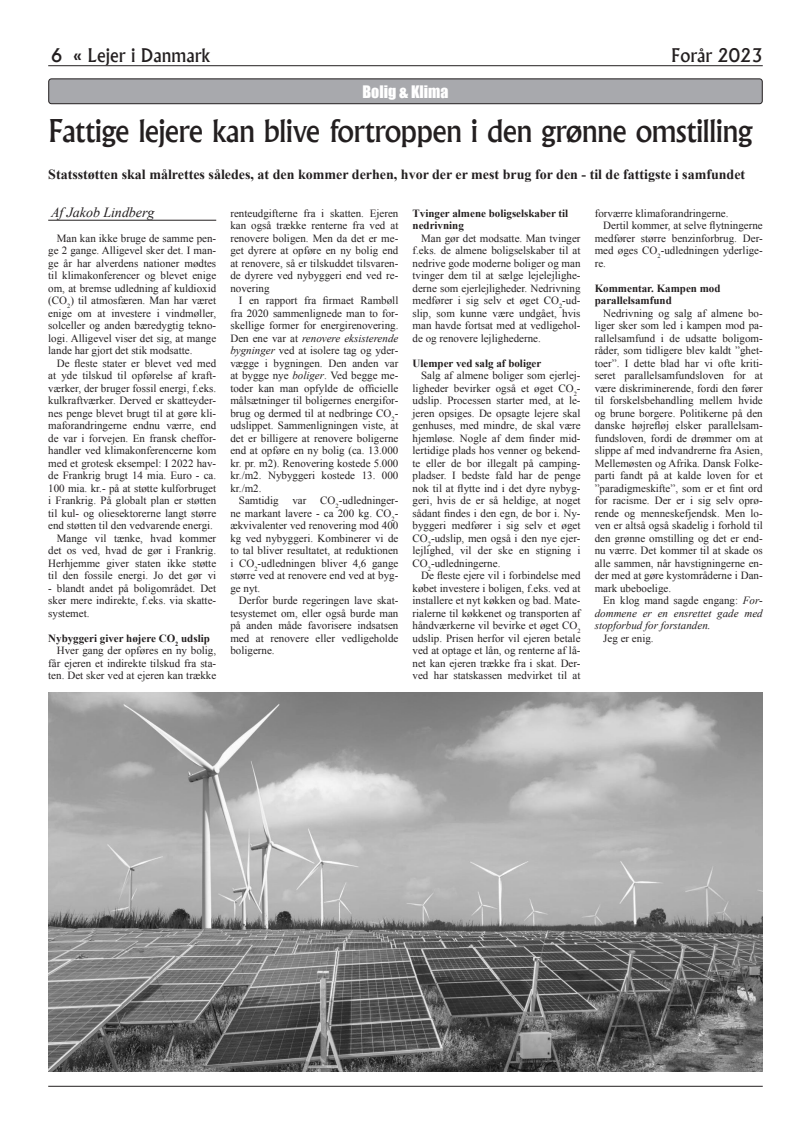
<style>
.page{position:relative;width:811px;height:1134px;background:#fff}
.page>*{position:absolute;margin:0;border:0;box-sizing:border-box;transform-origin:0 0}
.t1{font:500 30px "Albertus";letter-spacing:-.02em;color:#231f20}
.t2{font:500 18px "Albertus";color:#231f20}
.t3{font:15.8px "Impact";color:#fff}
.t4{font:700 14px "Times New Roman";color:#231f20}
.t5{font:italic 14px "Times New Roman";letter-spacing:-.005em;color:#231f20}
.t6{font:11px/12.5px "Times New Roman";color:#231f20;text-align:justify}
.t7{font:700 11px/12.5px "Times New Roman";color:#231f20}
.t8{font:italic 11px/12.5px "Times New Roman";color:#231f20;text-align:justify}
.s1{font-style:normal}
.s2{font-style:italic}
</style>
<div class="page">
<hr style="left:48px;top:65px;width:715px;height:1px;background:#231f20">
<hr style="left:48px;top:1086px;width:715px;height:1px;background:#231f20">
<hr style="left:48px;top:220px;width:168px;height:1px;background:#231f20">
<div style="left:49px;top:79px;width:713px;height:25px;background:#a8a9ad;border-radius:3px"></div>
<div style="left:48px;top:78px;width:715px;height:26px;border:1px solid #231f20;border-radius:3px"></div>
<img style="left:48px;top:693px;width:715px;height:379px">
<h2 class="t2" style="left:51px;top:44px;width:160px">6 « Lejer i Danmark</h2>
<h2 class="t2" style="left:671px;top:44px;width:93px">Forår 2023</h2>
<h3 class="t3" style="left:362px;top:82px;width:87px">Bolig &amp; Klima</h3>
<h1 class="t1" style="left:48px;top:112px;width:705px">Fattige lejere kan blive fortroppen i den grønne omstilling</h1>
<p class="t4" style="left:48px;top:167px;width:698px">Statsstøtten skal målrettes således, at den kommer derhen, hvor der er mest brug for den - til de fattigste i samfundet</p>
<p class="t5" style="left:51px;top:204px;width:105px">Af Jakob Lindberg</p>
<p class="t6" style="left:48px;top:232px;width:169px;text-indent:8px">Man kan ikke bruge de samme pen&shy;ge 2 gange. Alligevel sker det. I man&shy;ge år har alverdens nationer mødtes til klimakonferencer og blevet enige om, at bremse udledning af kuldioxid (CO<sub>2</sub>) til atmosfæren. Man har været enige om at investere i vindmøller, solceller og anden bæredygtig tekno&shy;logi. Alligevel viser det sig, at mange lande har gjort det stik modsatte.</p>
<p class="t6" style="left:48px;top:357px;width:169px;text-align:right">De fleste stater er blevet ved med at yde tilskud til opførelse af kraft&shy;værker, der bruger fossil energi, f.eks. kulkraftværker. Derved er skatteyder&shy;nes penge blevet brugt til at gøre kli&shy;maforandringerne endnu værre, end de var i forvejen. En fransk cheffor&shy;handler ved klimakonferencerne kom med et grotesk eksempel: I 2022 hav&shy;de Frankrig brugt 14 mia. Euro - ca.<br>100 mia. kr.- på at støtte kulforbruget i Frankrig. På globalt plan er støtten til kul- og oliesektorerne langt større end støtten til den vedvarende energi.<br>Mange vil tænke, hvad kommer det os ved, hvad de gør i Frankrig.<br>Herhjemme giver staten ikke støtte til den fossile energi. Jo det gør vi</p>
<p class="t6" style="left:48px;top:582px;width:169px">- blandt andet på boligområdet. Det sker mere indirekte, f.eks. via skatte&shy;systemet.</p>
<p class="t7" style="left:48px;top:632px;width:163px">Nybyggeri giver højere CO<sub>2</sub> udslip</p>
<p class="t6" style="left:57px;top:644px;width:161px">Hver gang der opføres en ny bolig,</p>
<p class="t6" style="left:48px;top:657px;width:169px">får ejeren et indirekte tilskud fra sta-</p>
<p class="t6" style="left:48px;top:669px;width:169px">ten. Det sker ved at ejeren kan trække</p>
<p class="t6" style="left:230px;top:207px;width:169px">renteudgifterne fra i skatten. Ejeren kan også trække renterne fra ved at renovere boligen. Men da det er me&shy;get dyrere at opføre en ny bolig end at renovere, så er tilskuddet tilsvaren&shy;de dyrere ved nybyggeri end ved re&shy;novering</p>
<p class="t6" style="left:239px;top:294px;width:161px">I en rapport fra firmaet Rambøll</p>
<p class="t6" style="left:230px;top:307px;width:169px">fra 2020 sammenlignede man to for-</p>
<p class="t6" style="left:230px;top:319px;width:169px">skellige former for energirenovering.</p>
<p class="t8" style="left:230px;top:332px;width:169px"><span class="s1">Den ene var at</span> renovere eksisterende</p>
<p class="t6" style="left:230px;top:344px;width:169px"><span class="s2">bygninger</span> ved at isolere tag og yder-</p>
<p class="t6" style="left:230px;top:357px;width:169px">vægge i bygningen. Den anden var</p>
<p class="t6" style="left:230px;top:369px;width:169px">at bygge nye <span class="s2">boliger</span>. Ved begge me-</p>
<p class="t6" style="left:230px;top:382px;width:169px">toder kan man opfylde de officielle</p>
<p class="t6" style="left:230px;top:394px;width:169px">målsætninger til boligernes energifor-</p>
<p class="t6" style="left:230px;top:407px;width:169px">brug og dermed til at nedbringe CO<sub>2</sub>-</p>
<p class="t6" style="left:230px;top:419px;width:169px">udslippet. Sammenligningen viste, at</p>
<p class="t6" style="left:230px;top:432px;width:169px">det er billigere at renovere boligerne</p>
<p class="t6" style="left:230px;top:444px;width:169px">end at opføre en ny bolig (ca. 13.000</p>
<p class="t6" style="left:230px;top:457px;width:169px">kr. pr. m2). Renovering kostede 5.000</p>
<p class="t6" style="left:230px;top:469px;width:169px">kr./m2. Nybyggeri kostede 13. 000</p>
<p class="t6" style="left:230px;top:482px;width:33px">kr./m2.</p>
<p class="t6" style="left:239px;top:494px;width:41px">Samtidig</p>
<p class="t6" style="left:292px;top:494px;width:16px">var</p>
<p class="t6" style="left:230px;top:494px;width:169px;text-indent:90px">CO<sub>2</sub>-udledninger&shy;ne markant lavere - ca 200 kg. CO<sub>2</sub>- ækvivalenter ved renovering mod 400 kg ved nybyggeri. Kombinerer vi de to tal bliver resultatet, at reduktionen i CO<sub>2</sub>-udledningen bliver 4,6 gange større ved at renovere end ved at byg&shy;ge nyt.</p>
<p class="t6" style="left:230px;top:594px;width:169px;text-indent:8px">Derfor burde regeringen lave skat&shy;tesystemet om, eller også burde man på anden måde favorisere indsatsen med at renovere eller vedligeholde boligerne.</p>
<p class="t7" style="left:412px;top:207px;width:157px">Tvinger almene boligselskaber til nedrivning</p>
<p class="t6" style="left:412px;top:232px;width:169px;text-indent:8px">Man gør det modsatte. Man tvinger f.eks. de almene boligselskaber til at nedrive gode moderne boliger og man tvinger dem til at sælge lejelejlighe&shy;derne som ejerlejligheder. Nedrivning medfører i sig selv et øget CO<sub>2</sub>-ud&shy;slip, som kunne være undgået, hvis man havde fortsat med at vedligehol&shy;de og renovere lejlighederne.</p>
<p class="t7" style="left:412px;top:357px;width:130px">Ulemper ved salg af boliger</p>
<p class="t6" style="left:412px;top:369px;width:169px;text-indent:8px">Salg af almene boliger som ejerlej&shy;ligheder bevirker også et øget CO<sub>2</sub>- udslip. Processen starter med, at le&shy;jeren opsiges. De opsagte lejere skal genhuses, med mindre, de skal være hjemløse. Nogle af dem finder mid&shy;lertidige plads hos venner og bekend&shy;te eller de bor illegalt på camping&shy;pladser. I bedste fald har de penge nok til at flytte ind i det dyre nybyg&shy;geri, hvis de er så heldige, at noget sådant findes i den egn, de bor i. Ny&shy;byggeri medfører i sig selv et øget CO<sub>2</sub>-udslip, men også i den nye ejer&shy;lejlighed, vil der ske en stigning i CO<sub>2</sub>-udledningerne.</p>
<p class="t6" style="left:412px;top:569px;width:169px;text-indent:8px">De fleste ejere vil i forbindelse med købet investere i boligen, f.eks. ved at installere et nyt køkken og bad. Mate&shy;rialerne til køkkenet og transporten af håndværkerne vil bevirke et øget CO<sub>2 </sub>udslip. Prisen herfor vil ejeren betale ved at optage et lån, og renterne af lå&shy;net kan ejeren trække fra i skat. Der&shy;ved har statskassen medvirket til at</p>
<p class="t6" style="left:595px;top:207px;width:135px">forværre klimaforandringerne.</p>
<p class="t6" style="left:603px;top:219px;width:161px">Dertil kommer, at selve flytningerne</p>
<p class="t6" style="left:595px;top:232px;width:169px">medfører større benzinforbrug. Der-</p>
<p class="t6" style="left:595px;top:244px;width:169px">med øges CO<sub>2</sub>-udledningen yderlige-</p>
<p class="t6" style="left:595px;top:257px;width:13px">re.</p>
<p class="t7" style="left:595px;top:282px;width:127px">Kommentar. Kampen mod parallelsamfund</p>
<p class="t6" style="left:595px;top:307px;width:169px;text-indent:8px">Nedrivning og salg af almene bo&shy;liger sker som led i kampen mod pa&shy;rallelsamfund i de udsatte boligom&shy;råder, som tidligere blev kaldt ”ghet&shy;toer”. I dette blad har vi ofte kriti&shy;seret parallelsamfundsloven for at være diskriminerende, fordi den fører til forskelsbehandling mellem hvide og brune borgere. Politikerne på den danske højrefløj elsker parallelsam&shy;fundsloven, fordi de drømmer om at slippe af med indvandrerne fra Asien, Mellemøsten og Afrika. Dansk Folke&shy;parti fandt på at kalde loven for et ”paradigmeskifte”, som er et fint ord for racisme. Der er i sig selv oprø&shy;rende og menneskefjendsk. Men lo&shy;ven er altså også skadelig i forhold til den grønne omstilling og det er end&shy;nu værre. Det kommer til at skade os alle sammen, når havstigningerne en&shy;der med at gøre kystområderne i Dan&shy;mark ubeboelige.</p>
<p class="t8" style="left:595px;top:594px;width:169px;text-indent:8px"><span class="s1">En klog mand sagde engang:</span> For&shy;dommene er en ensrettet gade med stopforbud for forstanden.</p>
<p class="t6" style="left:603px;top:632px;width:52px">Jeg er enig.</p>
</div>
